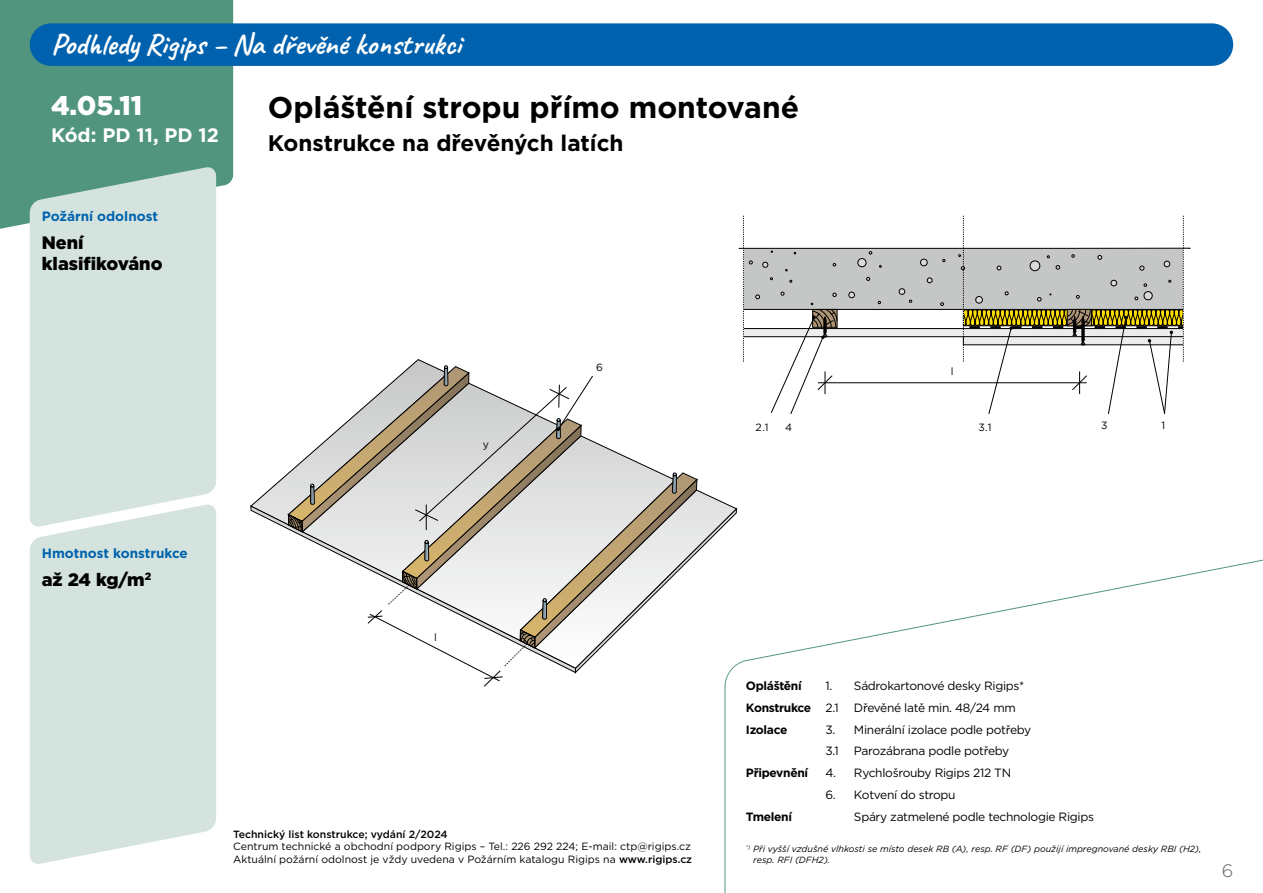
<style>
.page{position:relative;width:1263px;height:893px;background:#fff}
.page>*{position:absolute;margin:0;border:0;box-sizing:border-box;transform-origin:0 0}
.t1{font:700 30px "Caveat";color:#fff}
.t2{font:700 30px "Gotham";color:#000}
.t3{font:900 27px "Gotham";color:#fff}
.t4{font:700 22.5px "Gotham";color:#000}
.t5{font:700 19.5px "Gotham";color:#fff}
.t6{font:900 18px/21.6px "Gotham";color:#000}
.t7{font:300 18px "Gotham";color:#626261}
.t8{font:700 13.5px "Gotham";color:#0062ae}
.t9{font:12px/21.9px "Gotham";letter-spacing:-.025em;color:#000}
.t10{font:700 12px "Gotham";letter-spacing:-.025em;color:#000}
.t11{font:10.5px/12.6px "Gotham";color:#000}
.t12{font:500 10.5px "Gotham";color:#000}
.t13{font:italic 9px/10.8px "Gotham";color:#000}
.s1{font-weight:500}
.s2{font-weight:700}
</style>
<div class="page">
<div style="left:0;top:0;width:233px;height:231px;background:#51957f"></div>
<div style="left:30px;top:165px;width:186px;height:338px;background:#d4e3dd"></div>
<svg style="left:30px;top:503px;width:186px;height:361px;fill:#d4e3dd"></svg>
<svg style="left:250px;top:215px;width:940px;height:472px"></svg>
<div style="left:30px;top:23px;width:1203px;height:43px;background:#0062ae;border-radius:21px"></div>
<h1 class="t1" style="left:51px;top:26px;width:412px">Podhledy Rigips – Na dřevěné konstrukci</h1>
<h2 class="t3" style="left:51px;top:87px;width:93px">4.05.11</h2>
<h3 class="t5" style="left:51px;top:122px;width:169px">Kód: PD 11, PD 12</h3>
<p class="t8" style="left:42px;top:207px;width:118px">Požární odolnost</p>
<h3 class="t6" style="left:42px;top:231px;width:122px">Není klasifikováno</h3>
<h1 class="t2" style="left:268px;top:87px;width:533px">Opláštění stropu přímo montované</h1>
<h3 class="t4" style="left:268px;top:128px;width:357px">Konstrukce na dřevěných latích</h3>
<p class="t11" style="left:596px;top:361px;width:8px">6</p>
<p class="t11" style="left:951px;top:364px;width:4px">l</p>
<p class="t11" style="left:483px;top:438px;width:8px">y</p>
<p class="t11" style="left:755px;top:420px;width:15px">2.1</p>
<p class="t11" style="left:785px;top:420px;width:9px">4</p>
<p class="t11" style="left:978px;top:420px;width:15px">3.1</p>
<p class="t11" style="left:1101px;top:419px;width:8px">3</p>
<p class="t11" style="left:1161px;top:419px;width:5px">1</p>
<p class="t8" style="left:42px;top:544px;width:148px">Hmotnost konstrukce</p>
<h3 class="t6" style="left:42px;top:568px;width:111px">až 24 kg/m<sup>2</sup></h3>
<p class="t11" style="left:434px;top:631px;width:4px">l</p>
<p class="t12" style="left:233px;top:827px;width:216px">Technický list konstrukce; vydání 2/2024</p>
<p class="t11" style="left:233px;top:840px;width:460px">Centrum technické a obchodní podpory Rigips – Tel.: 226 292 224; E-mail: ctp@rigips.cz<br>Aktuální požární odolnost je vždy uvedena v Požárním katalogu Rigips na <span class="s1">www.rigips.cz</span></p>
<p class="t10" style="left:746px;top:677px;width:57px">Opláštění</p>
<p class="t9" style="left:746px;top:674px;width:280px;text-indent:80px">1. Sádrokartonové desky Rigips*<br><span class="s2">Konstrukce</span> 2.1</p>
<p class="t9" style="left:854px;top:696px;width:163px">Dřevěné latě min. 48/24 mm</p>
<p class="t10" style="left:746px;top:721px;width:43px">Izolace</p>
<p class="t9" style="left:825px;top:718px;width:207px">3. Minerální izolace podle potřeby<br>3.1</p>
<p class="t9" style="left:854px;top:740px;width:157px">Parozábrana podle potřeby</p>
<p class="t10" style="left:746px;top:765px;width:64px">Připevnění</p>
<p class="t9" style="left:825px;top:762px;width:187px">4. Rychlošrouby Rigips 212 TN</p>
<p class="t9" style="left:825px;top:784px;width:132px">6. Kotvení do stropu</p>
<p class="t10" style="left:746px;top:809px;width:48px">Tmelení</p>
<p class="t9" style="left:854px;top:806px;width:242px">Spáry zatmelené podle technologie Rigips</p>
<p class="t13" style="left:753px;top:844px;width:450px;text-indent:-7px"><sup>*)</sup> Při vyšší vzdušné vlhkosti se místo desek RB (A), resp. RF (DF) použijí impregnované desky RBI (H2), resp. RFI (DFH2).</p>
<p class="t11" style="left:912px;top:806px;width:4px">l</p>
<h3 class="t7" style="left:1222px;top:859px;width:13px">6</h3>
</div>
